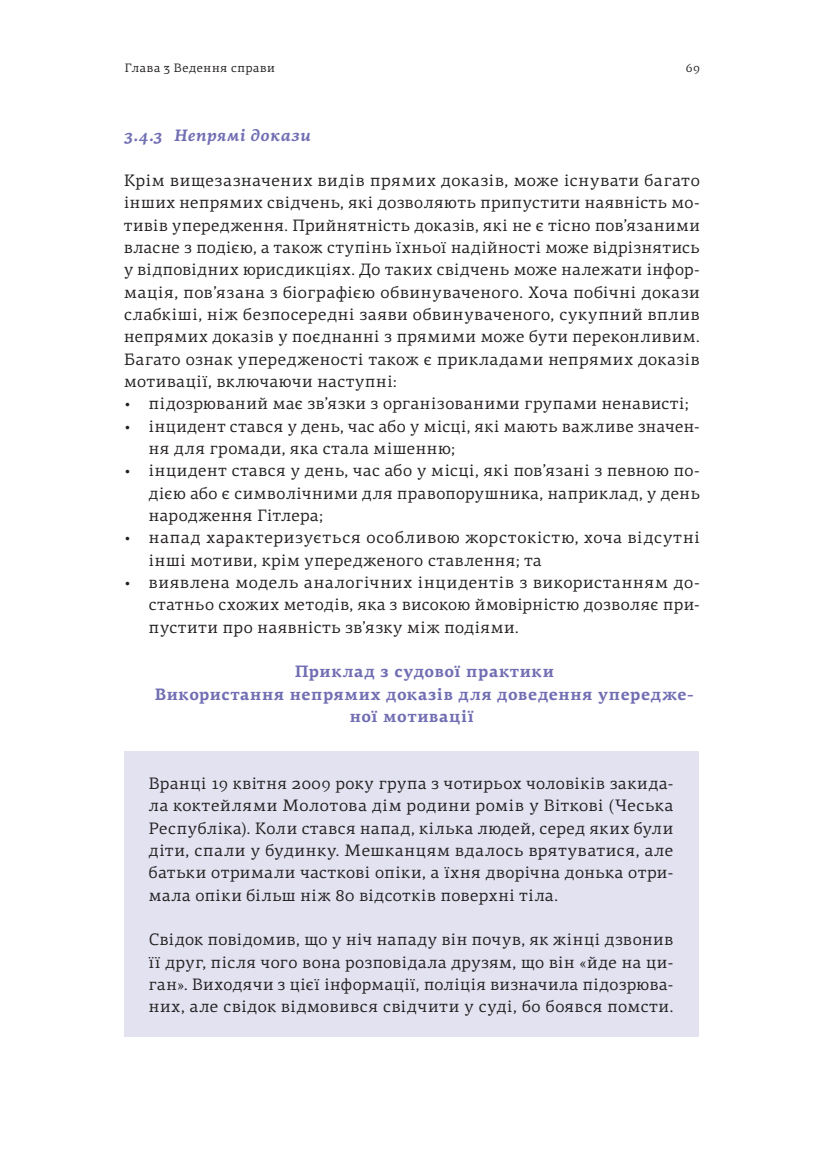
<style>
.page{position:relative;width:824px;height:1171px;background:#fff}
.page>*{position:absolute;margin:0;border:0;box-sizing:border-box;transform-origin:0 0}
.body{font:16.62px/22.4px "PF Centro Serif Pro";letter-spacing:.035em;color:#231f20;text-align:justify}
.body_next{font:700 16.62px/22.4px "PF Centro Serif Pro";letter-spacing:.04em;color:#716eb3}
.srodtytuly3{font:italic 700 16.62px "PF Centro Serif Pro";letter-spacing:.03em;color:#716eb3}
.t1{font:12.25px "PF Centro Serif Pro";letter-spacing:.055em;color:#231f20}
</style>
<div class="page">
<div style="left:124px;top:751px;width:574px;height:286px;background:#e2e2f1"></div>
<p class="t1" style="left:125px;top:61px;width:152px">Глава 3 Ведення cправи</p>
<p class="t1" style="left:685px;top:61px;width:16px">69</p>
<p class="srodtytuly3" style="left:124px;top:125px;width:188px">3.4.3 Непрямі докази</p>
<p class="body" style="left:124px;top:169px;width:577px">Крім вищезазначених видів прямих доказів, може існувати багато інших непрямих свідчень, які дозволяють припустити наявність мо&shy;тивів упередження. Прийнятність доказів, які не є тісно пов’язаними власне з подією, а також ступінь їхньої надійності може відрізнятись у відповідних юрисдикціях. До таких свідчень може належати інфор&shy;мація, пов’язана з біографією обвинуваченого. Хоча побічні докази слабкіші, ніж безпосередні заяви обвинуваченого, сукупний вплив непрямих доказів у поєднанні з прямими може бути переконливим.<br>Багато ознак упередженості також є прикладами непрямих доказів мотивації, включаючи наступні:</p>
<p class="body" style="left:124px;top:392px;width:566px">• підозрюваний має зв’язки з організованими групами ненависті;</p>
<p class="body" style="left:149px;top:415px;width:552px;text-indent:-25px">• інцидент стався у день, час або у місці, які мають важливе значен&shy;ня для громади, яка стала мішенню;</p>
<p class="body" style="left:149px;top:459px;width:552px;text-indent:-25px">• інцидент стався у день, час або у місці, які пов’язані з певною по&shy;дією або є символічними для правопорушника, наприклад, у день народження Гітлера;</p>
<p class="body" style="left:149px;top:526px;width:552px;text-indent:-25px">• напад характеризується особливою жорстокістю, хоча відсутні інші мотиви, крім упередженого ставлення; та</p>
<p class="body" style="left:149px;top:571px;width:552px;text-indent:-25px">• виявлена модель аналогічних інцидентів з використанням до&shy;статньо схожих методів, яка з високою ймовірністю дозволяє при&shy;пустити про наявність зв’язку між подіями.</p>
<p class="body_next" style="left:295px;top:661px;width:260px">Приклад з судової практики</p>
<p class="body_next" style="left:350px;top:683px;width:345px;text-indent:-195px">Використання непрямих доказів для доведення упередже&shy;ної мотивації</p>
<p class="body" style="left:149px;top:772px;width:526px">Вранці 19 квітня 2009 року група з чотирьох чоловіків закида&shy;ла коктейлями Молотова дім родини ромів у Віткові (Чеська Республіка). Коли стався напад, кілька людей, серед яких були діти, спали у будинку. Мешканцям вдалось врятуватися, але батьки отримали часткові опіки, а їхня дворічна донька отри&shy;мала опіки більш ніж 80 відсотків поверхні тіла.</p>
<p class="body" style="left:149px;top:928px;width:526px">Свідок повідомив, що у ніч нападу він почув, як жінці дзвонив її друг, після чого вона розповідала друзям, що він «йде на ци&shy;ган». Виходячи з цієї інформації, поліція визначила підозрюва&shy;них, але свідок відмовився свідчити у суді, бо боявся помсти.</p>
</div>
